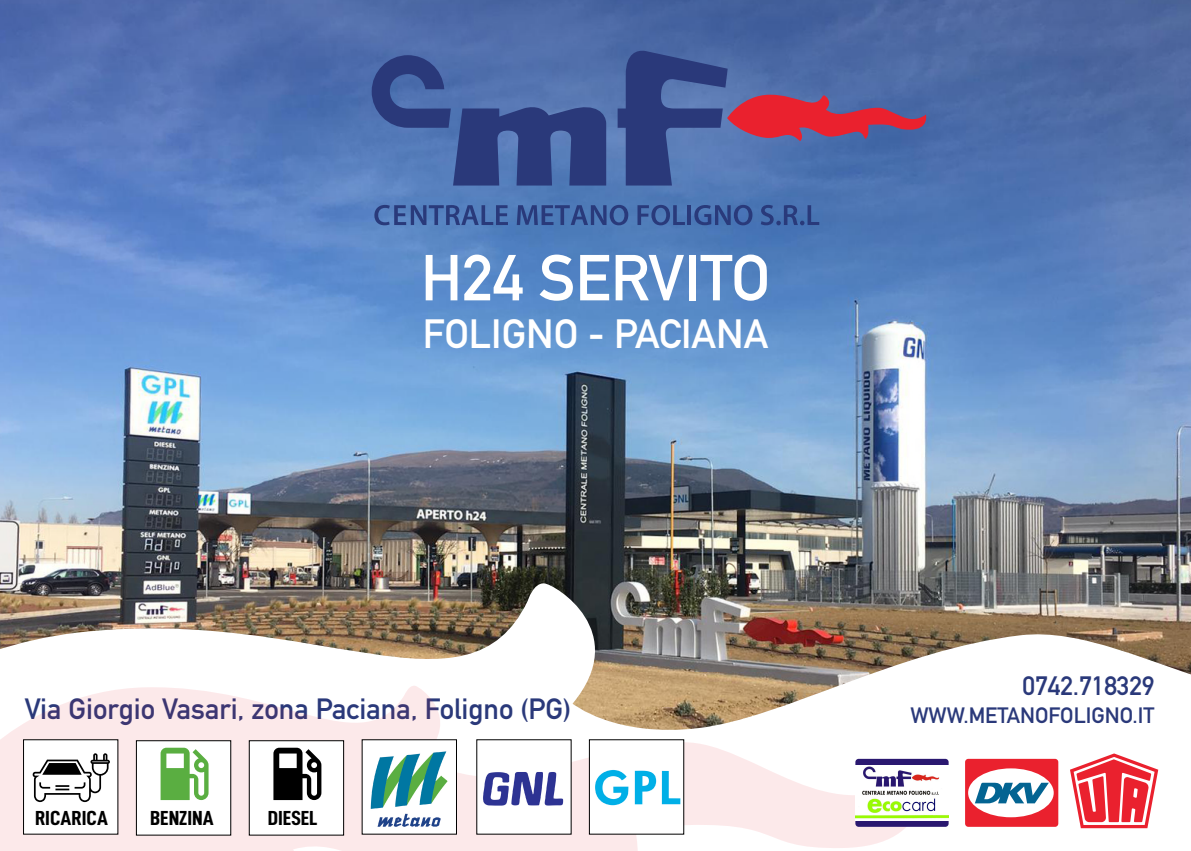
<style>
.page{position:relative;width:1191px;height:851px;background:#fff}
.page>*{position:absolute;margin:0;border:0;box-sizing:border-box;transform-origin:0 0}
.t1{font:700 63.8px "DIN Alternate";color:#fff}
.t2{font:700 40.2px "DIN Alternate";color:#fff}
.t3{font:700 28.8px "DIN Alternate";color:#2a397a}
.t4{font:700 26.2px "DIN Alternate";color:#2a397a}
.t5{font:700 21.8px "DIN Alternate";color:#2a397a}
.t6{font:20.4px "D DIN Condensed Bold";color:#000;scale:1.1 1}
</style>
<div class="page">
<img style="left:0;top:0;width:1191px;height:582px">
<img style="left:0;top:582px;width:1191px;height:185px">
<svg style="left:372px;top:55px;width:234px;height:130px;background:#435d9c"></svg>
<svg style="left:374px;top:205px;width:134px;height:20px;background:#4364a3"></svg>
<svg style="left:517px;top:205px;width:111px;height:20px;background:#3c5d9c"></svg>
<svg style="left:637px;top:205px;width:48px;height:20px"></svg>
<hr style="left:687px;top:205px;width:4px;height:20px;background:#293a7b">
<svg style="left:694px;top:205px;width:58px;height:20px"></svg>
<svg style="left:761px;top:205px;width:58px;height:20px"></svg>
<div style="left:965px;top:758px;width:93px;height:68px;background:#ea212e;border-radius:3px"></div>
<div style="left:968px;top:768px;width:85px;height:49px;background:#fff;border-radius:50%"></div>
<svg style="left:975px;top:782px;width:73px;height:21px"></svg>
<svg style="left:1070px;top:753px;width:88px;height:75px"></svg>
<svg style="left:617px;top:50px;width:312px;height:135px;background:#5b5d94"></svg>
<svg style="left:0;top:685px;width:922px;height:165px;fill:#fce9ea"></svg>
<div style="left:249px;top:740px;width:95px;height:95px;background:#fff;border:1px solid #000"></div>
<svg style="left:273px;top:747px;width:48px;height:53px"></svg>
<div style="left:136px;top:740px;width:95px;height:95px;background:#fff;border:1px solid #000"></div>
<svg style="left:161px;top:747px;width:47px;height:53px"></svg>
<div style="left:23px;top:739px;width:95px;height:95px;background:#fff"></div>
<svg style="left:33px;top:753px;width:77px;height:49px"></svg>
<div style="left:362px;top:739px;width:95px;height:95px;background:#fff"></div>
<img style="left:370px;top:751px;width:78px;height:76px">
<div style="left:476px;top:739px;width:95px;height:95px;background:#fff"></div>
<div style="left:589px;top:739px;width:95px;height:95px;background:#fff"></div>
<img style="left:483px;top:772px;width:81px;height:34px">
<img style="left:595px;top:770px;width:86px;height:36px">
<div style="left:855px;top:758px;width:93px;height:68px;background:#2a1870;border-radius:3px"></div>
<img style="left:855px;top:765px;width:93px;height:55px">
<h1 class="t1" style="left:421px;top:229px;width:351px">H24 SERVITO</h1>
<h2 class="t2" style="left:423px;top:303px;width:347px">FOLIGNO - PACIANA</h2>
<p class="t3" style="left:25px;top:687px;width:548px">Via Giorgio Vasari, zona Paciana, Foligno (PG)</p>
<p class="t6" style="left:35px;top:806px;width:68px">RICARICA</p>
<p class="t6" style="left:150px;top:806px;width:59px">BENZINA</p>
<p class="t6" style="left:268px;top:806px;width:47px">DIESEL</p>
<p class="t4" style="left:1022px;top:666px;width:134px">0742.718329</p>
<p class="t5" style="left:910px;top:698px;width:246px">WWW.METANOFOLIGNO.IT</p>
</div>
